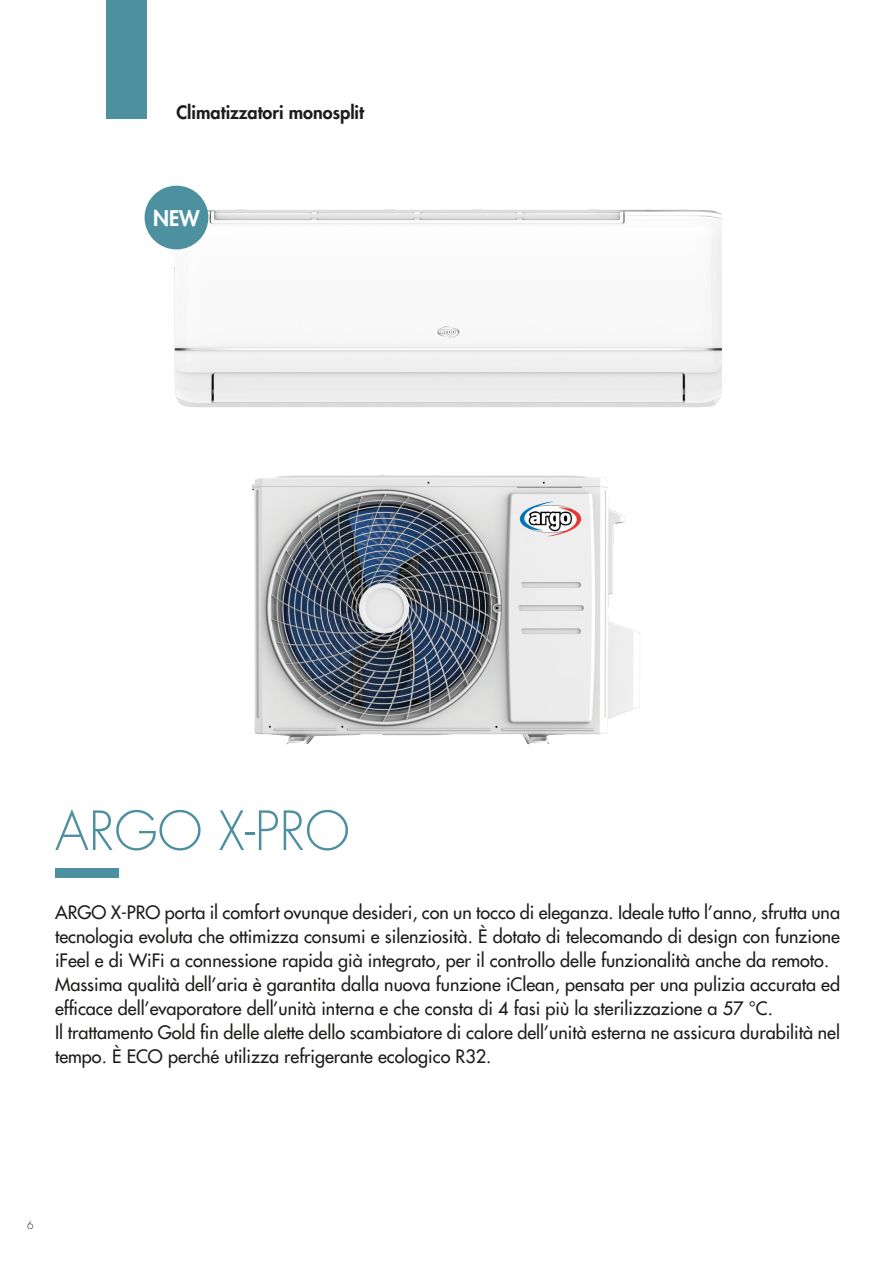
<style>
.page{position:relative;width:893px;height:1263px;background:#fff}
.page>*{position:absolute;margin:0;border:0;box-sizing:border-box;transform-origin:0 0}
.t1{font:300 52.5px "Futura LT";color:#4d90a0}
.t2{font:800 21px "Futura LT";color:#fff}
.t3{font:18px/24px "Futura LT";color:#1d1d1b}
.t4{font:800 18px "Futura LT";color:#1d1d1b}
.t5{font:300 10.5px "Futura LT";color:#1d1d1b}
</style>
<div class="page">
<div style="left:107px;top:0;width:40px;height:119px;background:#4d90a0"></div>
<div style="left:55px;top:868px;width:64px;height:10px;background:#4d90a0"></div>
<img style="left:251px;top:475px;width:389px;height:270px">
<img style="left:162px;top:202px;width:560px;height:205px">
<div style="left:145px;top:186px;width:63px;height:63px;background:#4d90a0;border-radius:50%"></div>
<p class="t4" style="left:176px;top:100px;width:189px">Climatizzatori monosplit</p>
<p class="t2" style="left:153px;top:204px;width:48px">NEW</p>
<p class="t1" style="left:55px;top:799px;width:296px">ARGO X-PRO</p>
<p class="t3" style="left:55px;top:900px;width:786px;text-align:justify">ARGO X-PRO porta il comfort ovunque desideri, con un tocco di eleganza. Ideale tutto l’anno, sfrutta una tecnologia evoluta che ottimizza consumi e silenziosità. È dotato di telecomando di design con funzione iFeel e di WiFi a connessione rapida già integrato, per il controllo delle funzionalità anche da remoto.</p>
<p class="t3" style="left:55px;top:972px;width:786px">Massima qualità dell’aria è garantita dalla nuova funzione iClean, pensata per una pulizia accurata ed efficace dell’evaporatore dell’unità interna e che consta di 4 fasi più la sterilizzazione a 57 °C.</p>
<p class="t3" style="left:55px;top:1020px;width:786px">Il trattamento Gold fin delle alette dello scambiatore di calore dell’unità esterna ne assicura durabilità nel tempo. È ECO perché utilizza refrigerante ecologico R32.</p>
<p class="t5" style="left:27px;top:1218px;width:8px">6</p>
</div>
